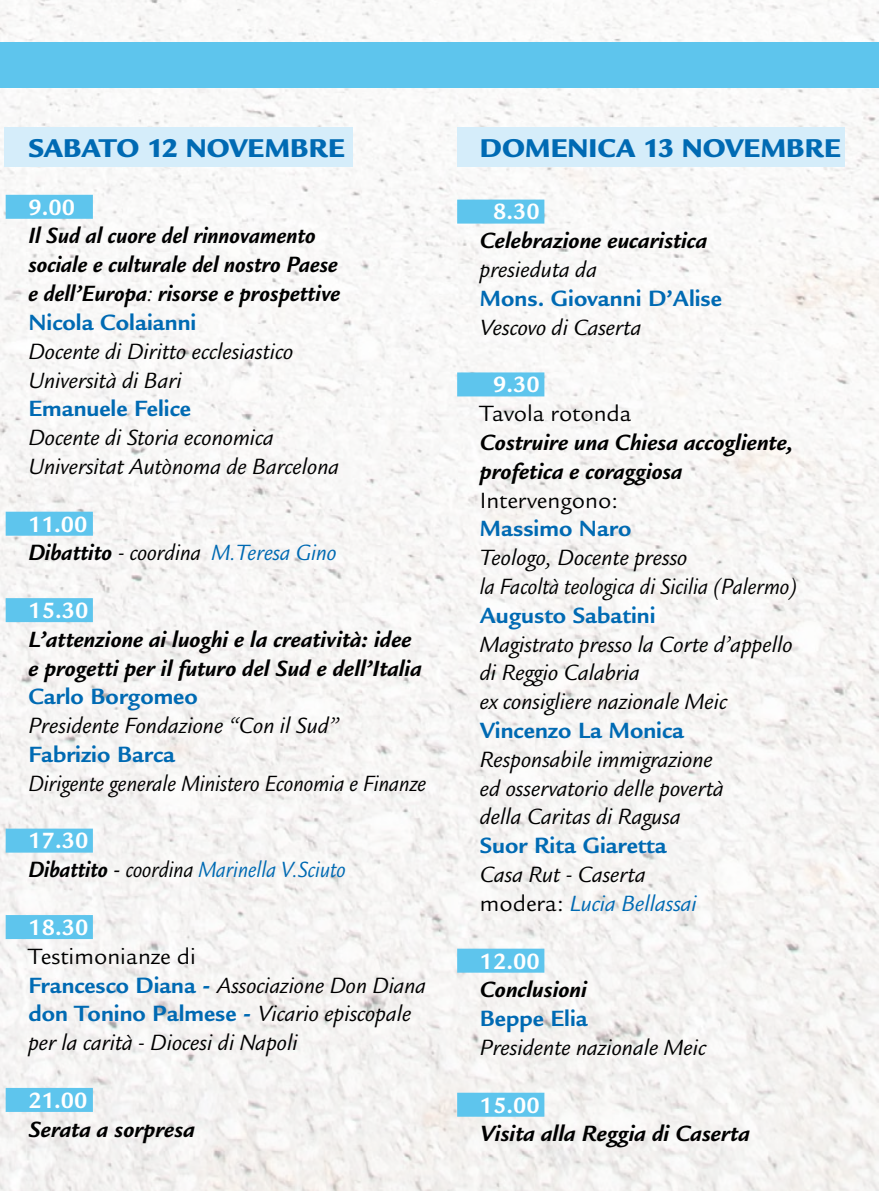
<style>
.page{position:relative;width:879px;height:1191px;background:#fff}
.page>*{position:absolute;margin:0;border:0;box-sizing:border-box;transform-origin:0 0}
.t1{font:900 28px "Legacy Sans Std";color:#006ab3}
.t2{font:italic 24px/28.8px "Legacy Sans Std";color:#000}
.t3{font:italic 700 24px/28.8px "Legacy Sans Std";color:#000}
.t4{font:700 24px "Legacy Sans Std";color:#006ab3}
.t5{font:italic 700 24px/28.8px "Legacy Sans Std";color:#000;scale:.95 1}
.t6{font:italic 24px "Legacy Sans Std";color:#000;scale:.94 1}
.t7{font:italic 24px/28.8px "Legacy Sans Std";color:#006ab3;scale:.91 1}
.t8{font:700 24px "Legacy Sans Std";color:#fff}
.t9{font:italic 24px/28.8px "Legacy Sans Std";color:#006ab3;scale:.96 1}
.t10{font:24px "Legacy Sans Std";color:#000}
.s1{font-weight:400}
.s2{font-style:normal;color:#006ab3}
.s3{font-weight:700;font-style:normal;color:#fff}
.s4{font-weight:700;color:#000}
.s5{color:#000}
.s6{font-style:normal;color:#000}
.s7{font-style:normal}
.s8{font-weight:700;font-style:normal;color:#006ab3}
.s9{color:#006ab3}
</style>
<div class="page">
<img style="left:0;top:0;width:879px;height:1191px">
<div style="left:4px;top:127px;width:349px;height:40px;background:#d5edfa"></div>
<div style="left:457px;top:127px;width:388px;height:40px;background:#d5edfa"></div>
<div style="left:6px;top:195px;width:87px;height:24px;background:#5ec5ed"></div>
<div style="left:6px;top:512px;width:87px;height:24px;background:#5ec5ed"></div>
<div style="left:6px;top:598px;width:87px;height:24px;background:#5ec5ed"></div>
<div style="left:6px;top:828px;width:87px;height:24px;background:#5ec5ed"></div>
<div style="left:6px;top:915px;width:87px;height:24px;background:#5ec5ed"></div>
<div style="left:6px;top:1088px;width:87px;height:24px;background:#5ec5ed"></div>
<div style="left:457px;top:200px;width:87px;height:24px;background:#5ec5ed"></div>
<div style="left:457px;top:372px;width:87px;height:24px;background:#5ec5ed"></div>
<div style="left:457px;top:948px;width:87px;height:24px;background:#5ec5ed"></div>
<div style="left:457px;top:1092px;width:87px;height:24px;background:#5ec5ed"></div>
<div style="left:0;top:43px;width:879px;height:45px;background:#5ec5ed"></div>
<p class="t1" style="left:28px;top:131px;width:318px">SABATO 12 NOVEMBRE</p>
<p class="t8" style="left:28px;top:193px;width:48px">9.00</p>
<p class="t5" style="left:28px;top:222px;width:330px">Il Sud al cuore del rinnovamento sociale e culturale del nostro Paese e dell’Europa<span class="s1">:</span> risorse e prospettive<br><span class="s2">Nicola Colaianni</span></p>
<p class="t2" style="left:28px;top:337px;width:266px">Docente di Diritto ecclesiastico<br>Università di Bari</p>
<p class="t4" style="left:28px;top:395px;width:164px">Emanuele Felice</p>
<p class="t2" style="left:28px;top:424px;width:312px">Docente di Storia economica<br>Universitat Autònoma de Barcelona</p>
<p class="t9" style="left:28px;top:510px;width:323px"><span class="s3">11.00<br></span><span class="s4">Dibattito</span> <span class="s5">- coordina</span> M.Teresa Gino</p>
<p class="t8" style="left:28px;top:596px;width:62px">15.30</p>
<p class="t3" style="left:28px;top:625px;width:395px">L’attenzione ai luoghi e la creatività: idee e progetti per il futuro del Sud e dell’Italia</p>
<p class="t4" style="left:28px;top:683px;width:171px">Carlo Borgomeo</p>
<p class="t2" style="left:28px;top:712px;width:312px">Presidente Fondazione “Con il Sud”</p>
<p class="t4" style="left:28px;top:740px;width:148px">Fabrizio Barca</p>
<p class="t6" style="left:28px;top:770px;width:425px">Dirigente generale Ministero Economia e Finanze</p>
<p class="t7" style="left:28px;top:827px;width:350px"><span class="s3">17.30<br></span><span class="s4">Dibattito</span> <span class="s6">-</span> <span class="s5">coordina</span> Marinella V.Sciuto</p>
<p class="t8" style="left:28px;top:913px;width:62px">18.30</p>
<p class="t2" style="left:28px;top:942px;width:399px"><span class="s7">Testimonianze di<br></span><span class="s8">Francesco Diana -</span> Associazione Don Diana <span class="s8">don Tonino Palmese -</span> Vicario episcopale per la carità - Diocesi di Napoli</p>
<p class="t8" style="left:28px;top:1086px;width:61px">21.00</p>
<p class="t3" style="left:28px;top:1114px;width:168px">Serata a sorpresa</p>
<p class="t1" style="left:480px;top:131px;width:362px">DOMENICA 13 NOVEMBRE</p>
<p class="t8" style="left:493px;top:198px;width:48px">8.30</p>
<p class="t3" style="left:480px;top:226px;width:229px">Celebrazione eucaristica</p>
<p class="t2" style="left:480px;top:256px;width:119px">presieduta da</p>
<p class="t4" style="left:480px;top:284px;width:243px">Mons. Giovanni D’Alise</p>
<p class="t2" style="left:480px;top:313px;width:163px">Vescovo di Caserta</p>
<p class="t8" style="left:493px;top:371px;width:48px">9.30</p>
<p class="t10" style="left:480px;top:400px;width:154px">Tavola rotonda</p>
<p class="t3" style="left:480px;top:428px;width:315px">Costruire una Chiesa accogliente, profetica e coraggiosa</p>
<p class="t10" style="left:480px;top:486px;width:140px">Intervengono:</p>
<p class="t4" style="left:480px;top:515px;width:153px">Massimo Naro</p>
<p class="t2" style="left:480px;top:544px;width:319px">Teologo, Docente presso<br>la Facoltà teologica di Sicilia (Palermo)</p>
<p class="t4" style="left:480px;top:601px;width:177px">Augusto Sabatini</p>
<p class="t2" style="left:480px;top:630px;width:314px">Magistrato presso la Corte d’appello di Reggio Calabria<br>ex consigliere nazionale Meic</p>
<p class="t4" style="left:480px;top:716px;width:206px">Vincenzo La Monica</p>
<p class="t2" style="left:480px;top:745px;width:245px">Responsabile immigrazione ed osservatorio delle povertà della Caritas di Ragusa</p>
<p class="t4" style="left:480px;top:832px;width:189px">Suor Rita Giaretta</p>
<p class="t2" style="left:480px;top:860px;width:219px">Casa Rut - Caserta <span class="s7">modera:</span> <span class="s9">Lucia Bellassai</span></p>
<p class="t8" style="left:480px;top:947px;width:62px">12.00</p>
<p class="t3" style="left:480px;top:975px;width:109px">Conclusioni</p>
<p class="t4" style="left:480px;top:1004px;width:109px">Beppe Elia</p>
<p class="t2" style="left:480px;top:1033px;width:228px">Presidente nazionale Meic</p>
<p class="t8" style="left:480px;top:1091px;width:62px">15.00</p>
<p class="t3" style="left:480px;top:1119px;width:272px">Visita alla Reggia di Caserta</p>
</div>
